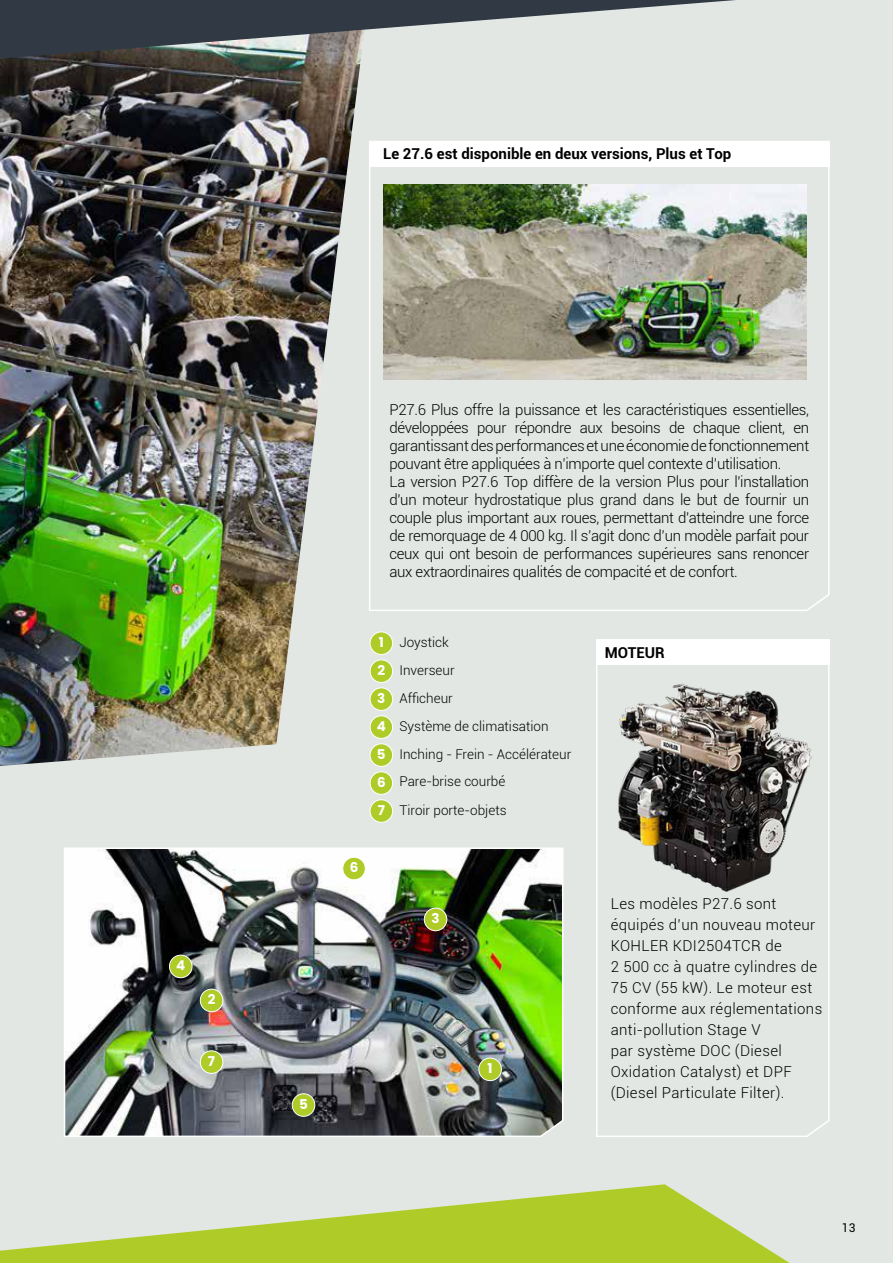
<style>
.page{position:relative;width:893px;height:1263px;background:#e2e7e3}
.page>*{position:absolute;margin:0;border:0;box-sizing:border-box;transform-origin:0 0}
.t1{font:300 15px/18px "Roboto";letter-spacing:-.02em;color:#000}
.t2{font:300 15px/21px "Roboto";letter-spacing:.025em;color:#000}
.t3{font:700 15px "Roboto";color:#000}
.t4{font:300 13.5px/28px "Roboto";color:#000}
.t5{font:700 13.5px/27.9px "Poppins";color:#fff}
.t6{font:12px "Roboto";color:#000}
</style>
<div class="page">
<svg style="left:0;top:1184px;width:790px;height:79px;fill:#afcb27"></svg>
<div style="left:370px;top:632px;width:23px;height:22px;background:#afcb27;border-radius:50%"></div>
<div style="left:370px;top:631px;width:23px;height:24px;border:1px solid #fff;border-radius:50%"></div>
<div style="left:370px;top:660px;width:23px;height:22px;background:#afcb27;border-radius:50%"></div>
<div style="left:370px;top:659px;width:23px;height:24px;border:1px solid #fff;border-radius:50%"></div>
<div style="left:370px;top:744px;width:23px;height:22px;background:#afcb27;border-radius:50%"></div>
<div style="left:370px;top:743px;width:23px;height:24px;border:1px solid #fff;border-radius:50%"></div>
<div style="left:370px;top:688px;width:23px;height:22px;background:#afcb27;border-radius:50%"></div>
<div style="left:370px;top:687px;width:23px;height:24px;border:1px solid #fff;border-radius:50%"></div>
<div style="left:370px;top:772px;width:23px;height:22px;background:#afcb27;border-radius:50%"></div>
<div style="left:370px;top:771px;width:23px;height:24px;border:1px solid #fff;border-radius:50%"></div>
<div style="left:370px;top:716px;width:23px;height:22px;background:#afcb27;border-radius:50%"></div>
<div style="left:370px;top:715px;width:23px;height:24px;border:1px solid #fff;border-radius:50%"></div>
<div style="left:370px;top:800px;width:23px;height:22px;background:#afcb27;border-radius:50%"></div>
<div style="left:370px;top:799px;width:23px;height:24px;border:1px solid #fff;border-radius:50%"></div>
<img style="left:64px;top:847px;width:500px;height:290px">
<img style="left:0;top:59px;width:361px;height:707px">
<svg style="left:0;top:0;width:736px;height:59px"></svg>
<div style="left:479px;top:1058px;width:22px;height:22px;background:#afcb27;border-radius:50%"></div>
<div style="left:478px;top:1058px;width:24px;height:23px;border:1px solid #fff;border-radius:50%"></div>
<div style="left:200px;top:989px;width:23px;height:23px;background:#afcb27;border-radius:50%"></div>
<div style="left:200px;top:989px;width:23px;height:23px;border:1px solid #fff;border-radius:50%"></div>
<div style="left:424px;top:908px;width:23px;height:23px;background:#afcb27;border-radius:50%"></div>
<div style="left:424px;top:908px;width:23px;height:23px;border:1px solid #fff;border-radius:50%"></div>
<div style="left:169px;top:955px;width:23px;height:23px;background:#afcb27;border-radius:50%"></div>
<div style="left:169px;top:955px;width:23px;height:23px;border:1px solid #fff;border-radius:50%"></div>
<div style="left:292px;top:1094px;width:23px;height:22px;background:#afcb27;border-radius:50%"></div>
<div style="left:292px;top:1093px;width:23px;height:24px;border:1px solid #fff;border-radius:50%"></div>
<div style="left:200px;top:1051px;width:23px;height:22px;background:#afcb27;border-radius:50%"></div>
<div style="left:200px;top:1050px;width:23px;height:24px;border:1px solid #fff;border-radius:50%"></div>
<div style="left:343px;top:857px;width:22px;height:23px;background:#afcb27;border-radius:50%"></div>
<div style="left:342px;top:857px;width:24px;height:23px;border:1px solid #fff;border-radius:50%"></div>
<svg style="left:596px;top:639px;width:234px;height:498px"></svg>
<svg style="left:369px;top:141px;width:461px;height:470px"></svg>
<img style="left:602px;top:679px;width:221px;height:219px">
<img style="left:383px;top:185px;width:423px;height:194px">
<div style="left:597px;top:639px;width:233px;height:26px;background:#fff"></div>
<p class="t3" style="left:383px;top:143px;width:350px">Le 27.6 est disponible en deux versions, Plus et Top</p>
<p class="t5" style="left:176px;top:951px;width:11px">4</p>
<p class="t5" style="left:208px;top:985px;width:9px">2</p>
<p class="t5" style="left:208px;top:1047px;width:9px">7</p>
<p class="t5" style="left:299px;top:1090px;width:10px">5</p>
<p class="t1" style="left:389px;top:401px;width:421px">P27.6 Plus offre la puissance et les caractéristiques essentielles, développées pour répondre aux besoins de chaque client, en garantissant des performances et une économie de fonctionnement pouvant être appliquées à n’importe quel contexte d’utilisation.<br>La version P27.6 Top diffère de la version Plus pour l'installation d'un moteur hydrostatique plus grand dans le but de fournir un couple plus important aux roues, permettant d'atteindre une force de remorquage de 4 000 kg. Il s’agit donc d’un modèle parfait pour ceux qui ont besoin de performances supérieures sans renoncer aux extraordinaires qualités de compacité et de confort.</p>
<p class="t5" style="left:350px;top:853px;width:10px">6</p>
<p class="t5" style="left:377px;top:628px;width:9px">1<br>2</p>
<p class="t5" style="left:377px;top:684px;width:10px">3</p>
<p class="t5" style="left:377px;top:712px;width:11px">4</p>
<p class="t5" style="left:377px;top:740px;width:10px">5</p>
<p class="t5" style="left:377px;top:768px;width:10px">6</p>
<p class="t5" style="left:378px;top:796px;width:9px">7</p>
<p class="t4" style="left:399px;top:628px;width:173px">Joystick<br>Inverseur<br>Afficheur<br>Système de climatisation<br>Inching - Frein - Accélérateur<br>Pare-brise courbé<br>Tiroir porte-objets</p>
<p class="t5" style="left:431px;top:904px;width:10px">3</p>
<p class="t5" style="left:488px;top:1054px;width:7px">1</p>
<p class="t3" style="left:605px;top:646px;width:61px">MOTEUR</p>
<p class="t2" style="left:611px;top:894px;width:213px">Les modèles P27.6 sont équipés d’un nouveau moteur<br>KOHLER KDI2504TCR de<br>2 500 cc à quatre cylindres de<br>75 CV (55 kW). Le moteur est conforme aux réglementations anti-pollution Stage V<br>par système DOC (Diesel<br>Oxidation Catalyst) et DPF (Diesel Particulate Filter).</p>
<p class="t6" style="left:842px;top:1222px;width:15px">13</p>
</div>
